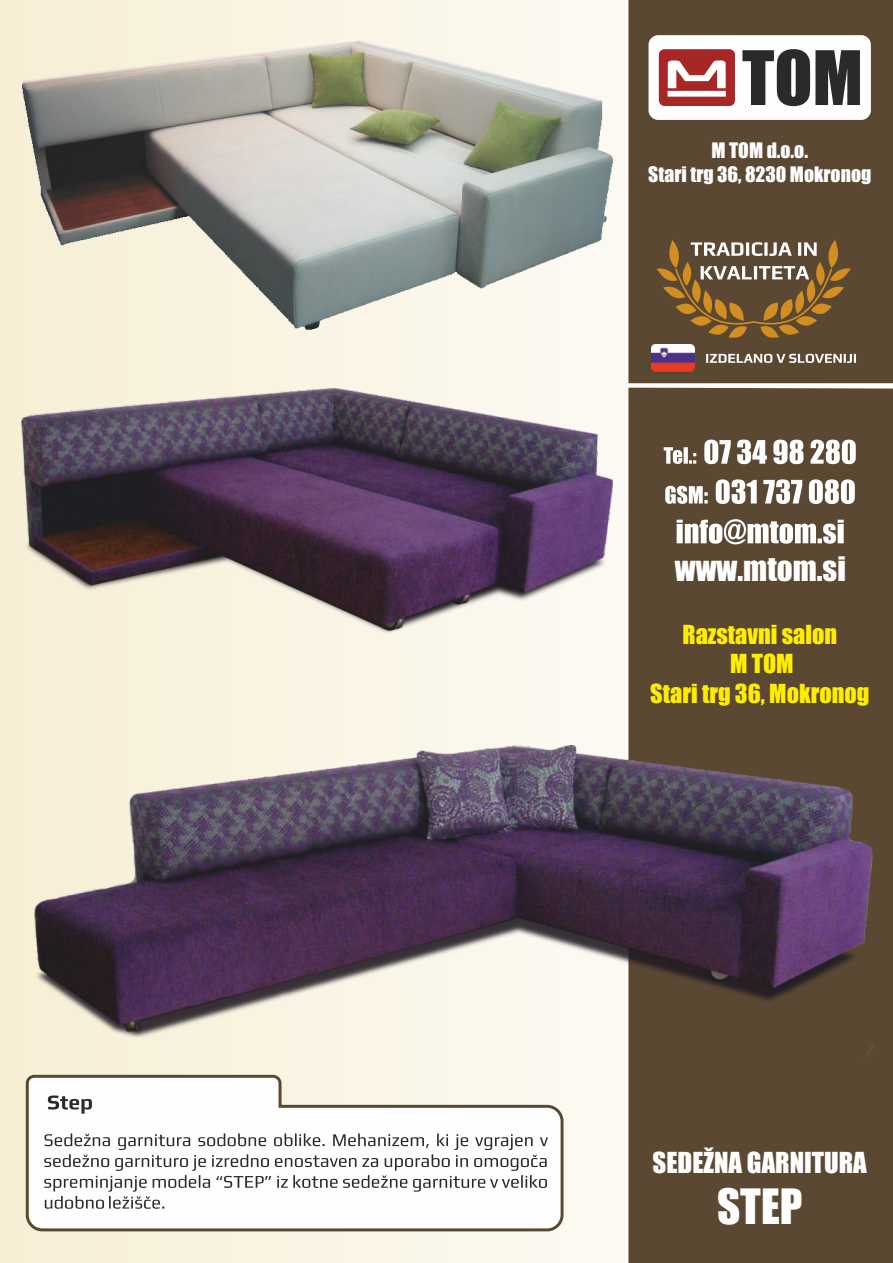
<style>
.page{position:relative;width:893px;height:1263px;background:#fff}
.page>*{position:absolute;margin:0;border:0;box-sizing:border-box;transform-origin:0 0}
.t1{font:45px "Impact";color:#fefefe}
.t2{font:31.2px "Impact";color:#fefefe}
.t3{font:26.7px "Impact";color:#fefefe}
.t4{font:24.3px/29.5px "Impact";color:#ffed00;text-align:center}
.t5{font:19.65px/24px "Impact";color:#fefefe;text-align:center}
</style>
<div class="page">
<div style="left:0;top:0;width:824px;height:1263px;background:linear-gradient(to right,#f7eed4,#fefefd)"></div>
<div style="left:628px;top:388px;width:265px;height:875px;background:#5b4833"></div>
<div style="left:628px;top:0;width:265px;height:383px;background:#5b4833"></div>
<div style="left:648px;top:35px;width:223px;height:85px;background:#fefefe;border-radius:10px"></div>
<svg style="left:659px;top:49px;width:76px;height:57px"></svg>
<svg style="left:742px;top:49px;width:118px;height:57px"></svg>
<svg style="left:706px;top:354px;width:150px;height:9px"></svg>
<img style="left:651px;top:345px;width:43px;height:27px">
<svg style="left:656px;top:240px;width:195px;height:98px"></svg>
<svg style="left:664px;top:440px;width:192px;height:104px"></svg>
<svg style="left:24px;top:1073px;width:541px;height:160px"></svg>
<svg style="left:44px;top:1133px;width:504px;height:76px"></svg>
<svg style="left:48px;top:1095px;width:44px;height:19px"></svg>
<img style="left:34px;top:745px;width:841px;height:314px">
<img style="left:21px;top:389px;width:592px;height:245px">
<img style="left:10px;top:0;width:602px;height:381px">
<p class="t5" style="left:648px;top:139px;width:225px">M TOM d.o.o.<br>Stari trg 36, 8230 Mokronog</p>
<p class="t2" style="left:675px;top:556px;width:173px">www.mtom.si</p>
<p class="t4" style="left:650px;top:621px;width:221px">Razstavni salon<br>M TOM<br>Stari trg 36, Mokronog</p>
<p class="t3" style="left:653px;top:1152px;width:216px">SEDEŽNA GARNITURA</p>
<h1 class="t1" style="left:717px;top:1188px;width:87px">STEP</h1>
</div>
